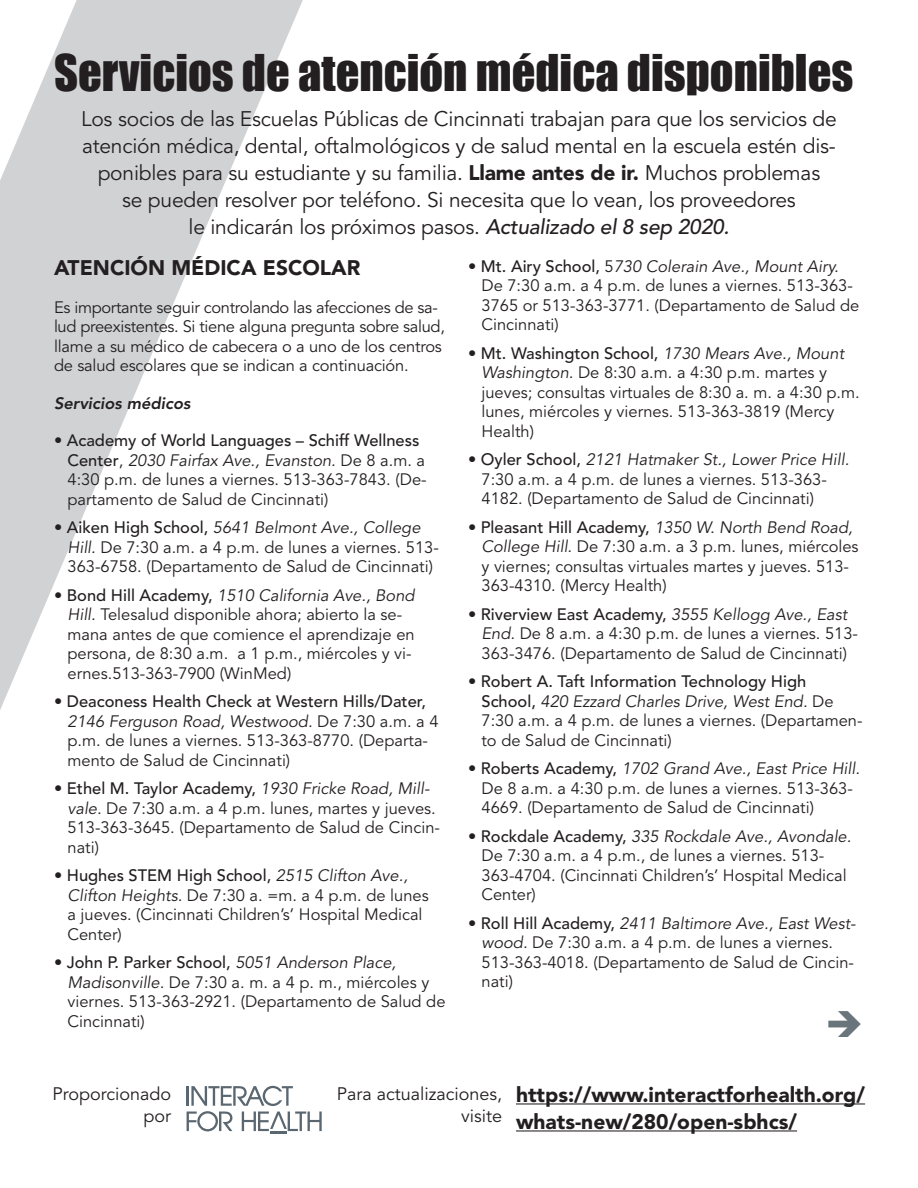
<style>
.page{position:relative;width:918px;height:1188px;background:#fff}
.page>*{position:absolute;margin:0;border:0;box-sizing:border-box;transform-origin:0 0}
.t1{font:46.5px "Impact";color:#231f20}
.t2{font:21px/27px "Avenir LT Std";letter-spacing:-.01em;color:#231f20;text-align:center}
.t3{font:900 21px "Avenir LT Std";color:#231f20}
.t4{font:18px "Avenir LT Std";color:#231f20}
.t5{font:16.5px/19.5px "Avenir LT Std";color:#231f20}
.t6{font:16.5px/19.5px "Avenir LT Std";letter-spacing:-.02em;color:#231f20}
.t7{font:italic 800 16.5px "Avenir LT Std";color:#231f20}
.s1{font-weight:900}
.s2{font-weight:500;font-style:italic}
.s3{font-weight:500}
.s4{font-style:italic}
</style>
<div class="page">
<svg style="left:0;top:0;width:303px;height:710px"></svg>
<hr style="left:516px;top:1103px;width:349px;height:2px;background:#231f20">
<hr style="left:516px;top:1130px;width:281px;height:2px;background:#231f20">
<svg style="left:187px;top:1086px;width:135px;height:47px"></svg>
<p class="t1" style="left:54px;top:36px;width:801px">Servicios de atención médica disponibles</p>
<p class="t2" style="left:81px;top:106px;width:757px">Los socios de las Escuelas Públicas de Cincinnati trabajan para que los servicios de atención médica, dental, oftalmológicos y de salud mental en la escuela estén dis&shy;ponibles para su estudiante y su familia. <span class="s1">Llame antes de ir.</span> Muchos problemas</p>
<p class="t2" style="left:122px;top:187px;width:675px">se pueden resolver por teléfono. Si necesita que lo vean, los proveedores</p>
<p class="t2" style="left:189px;top:214px;width:542px">le indicarán los próximos pasos. <span class="s2">Actualizado el 8 sep 2020.</span></p>
<p class="t3" style="left:54px;top:255px;width:308px">ATENCIÓN MÉDICA ESCOLAR</p>
<p class="t6" style="left:54px;top:298px;width:392px">Es importante seguir controlando las afecciones de sa&shy;lud preexistentes. Si tiene alguna pregunta sobre salud, llame a su médico de cabecera o a uno de los centros de salud escolares que se indican a continuación.</p>
<p class="t7" style="left:54px;top:393px;width:138px">Servicios médicos</p>
<p class="t5" style="left:68px;top:431px;width:361px;text-indent:-14px">• <span class="s3">Academy of World Languages – Schiff Wellness Center</span>, <span class="s4">2030 Fairfax Ave., Evanston.</span> De 8 a.m. a 4:30 p.m. de lunes a viernes. 513-363-7843. (De&shy;partamento de Salud de Cincinnati)</p>
<p class="t5" style="left:68px;top:518px;width:373px;text-indent:-14px">• <span class="s3">Aiken High School,</span> <span class="s4">5641 Belmont Ave., College<br>Hill.</span> De 7:30 a.m. a 4 p.m. de lunes a viernes. 513-<br>363-6758. (Departamento de Salud de Cincinnati)</p>
<p class="t5" style="left:68px;top:586px;width:349px;text-indent:-14px">• <span class="s3">Bond Hill Academy,</span> <span class="s4">1510 California Ave., Bond Hill.</span> Telesalud disponible ahora; abierto la se&shy;mana antes de que comience el aprendizaje en persona, de 8:30 a.m. a 1 p.m., miércoles y vi&shy;ernes.513-363-7900 (WinMed)</p>
<p class="t5" style="left:68px;top:692px;width:373px;text-indent:-14px">• <span class="s3">Deaconess Health Check at Western Hills/Dater, </span><span class="s4">2146 Ferguson Road, Westwood.</span> De 7:30 a.m. a 4 p.m. de lunes a viernes. 513-363-8770. (Departa&shy;mento de Salud de Cincinnati)</p>
<p class="t5" style="left:68px;top:779px;width:374px;text-indent:-14px">• <span class="s3">Ethel M. Taylor Academy,</span> <span class="s4">1930 Fricke Road, Mill&shy;vale.</span> De 7:30 a.m. a 4 p.m. lunes, martes y jueves.<br>513-363-3645. (Departamento de Salud de Cincin&shy;nati)</p>
<p class="t5" style="left:68px;top:866px;width:363px;text-indent:-14px">• <span class="s3">Hughes STEM High School,</span> <span class="s4">2515 Clifton Ave., Clifton Heights.</span> De 7:30 a. =m. a 4 p.m. de lunes a jueves. (Cincinnati Children’s’ Hospital Medical Center)</p>
<p class="t5" style="left:68px;top:953px;width:380px;text-indent:-14px">• <span class="s3">John P. Parker School,</span> <span class="s4">5051 Anderson Place, Madisonville.</span> De 7:30 a. m. a 4 p. m., miércoles y viernes. 513-363-2921. (Departamento de Salud de Cincinnati)</p>
<p class="t5" style="left:482px;top:257px;width:379px;text-indent:-14px">• <span class="s3">Mt. Airy School,</span> 5<span class="s4">730 Colerain Ave., Mount Airy.<br></span>De 7:30 a.m. a 4 p.m. de lunes a viernes. 513-363- 3765 or 513-363-3771. (Departamento de Salud de Cincinnati)</p>
<p class="t5" style="left:482px;top:344px;width:380px;text-indent:-14px">• <span class="s3">Mt. Washington School,</span> <span class="s4">1730 Mears Ave., Mount Washington.</span> De 8:30 a.m. a 4:30 p.m. martes y jueves; consultas virtuales de 8:30 a. m. a 4:30 p.m. lunes, miércoles y viernes. 513-363-3819 (Mercy Health)</p>
<p class="t5" style="left:482px;top:450px;width:369px;text-indent:-14px">• <span class="s3">Oyler School,</span> <span class="s4">2121 Hatmaker St., Lower Price Hill.<br></span>7:30 a.m. a 4 p.m. de lunes a viernes. 513-363-<br>4182. (Departamento de Salud de Cincinnati)</p>
<p class="t5" style="left:482px;top:518px;width:379px;text-indent:-14px">• <span class="s3">Pleasant Hill Academy,</span> <span class="s4">1350 W. North Bend Road, College Hill.</span> De 7:30 a.m. a 3 p.m. lunes, miércoles y viernes; consultas virtuales martes y jueves. 513- 363-4310. (Mercy Health)</p>
<p class="t5" style="left:482px;top:605px;width:378px;text-indent:-14px">• <span class="s3">Riverview East Academy,</span> <span class="s4">3555 Kellogg Ave., East<br>End.</span> De 8 a.m. a 4:30 p.m. de lunes a viernes. 513-<br>363-3476. (Departamento de Salud de Cincinnati)</p>
<p class="t5" style="left:482px;top:672px;width:383px;text-indent:-14px">• <span class="s3">Robert A. Taft Information Technology High School,</span> <span class="s4">420 Ezzard Charles Drive, West End.</span> De 7:30 a.m. a 4 p.m. de lunes a viernes. (Departamen&shy;to de Salud de Cincinnati)</p>
<p class="t5" style="left:482px;top:759px;width:380px;text-indent:-14px">• <span class="s3">Roberts Academy,</span> <span class="s4">1702 Grand Ave., East Price Hill.<br></span>De 8 a.m. a 4:30 p.m. de lunes a viernes. 513-363-<br>4669. (Departamento de Salud de Cincinnati)</p>
<p class="t5" style="left:482px;top:827px;width:371px;text-indent:-14px">• <span class="s3">Rockdale Academy,</span> <span class="s4">335 Rockdale Ave., Avondale.<br></span>De 7:30 a.m. a 4 p.m., de lunes a viernes. 513- 363-4704. (Cincinnati Children’s’ Hospital Medical Center)</p>
<p class="t5" style="left:482px;top:914px;width:376px;text-indent:-14px">• <span class="s3">Roll Hill Academy,</span> <span class="s4">2411 Baltimore Ave., East West&shy;wood.</span> De 7:30 a.m. a 4 p.m. de lunes a viernes.<br>513-363-4018. (Departamento de Salud de Cincin&shy;nati)</p>
<p class="t4" style="left:53px;top:1083px;width:120px">Proporcionado</p>
<p class="t4" style="left:144px;top:1106px;width:29px">por</p>
<p class="t4" style="left:337px;top:1083px;width:167px">Para actualizaciones,</p>
<p class="t4" style="left:461px;top:1106px;width:42px">visite</p>
<p class="t3" style="left:516px;top:1082px;width:351px">https://www.interactforhealth.org/</p>
<p class="t3" style="left:516px;top:1109px;width:283px">whats-new/280/open-sbhcs/</p>
</div>
